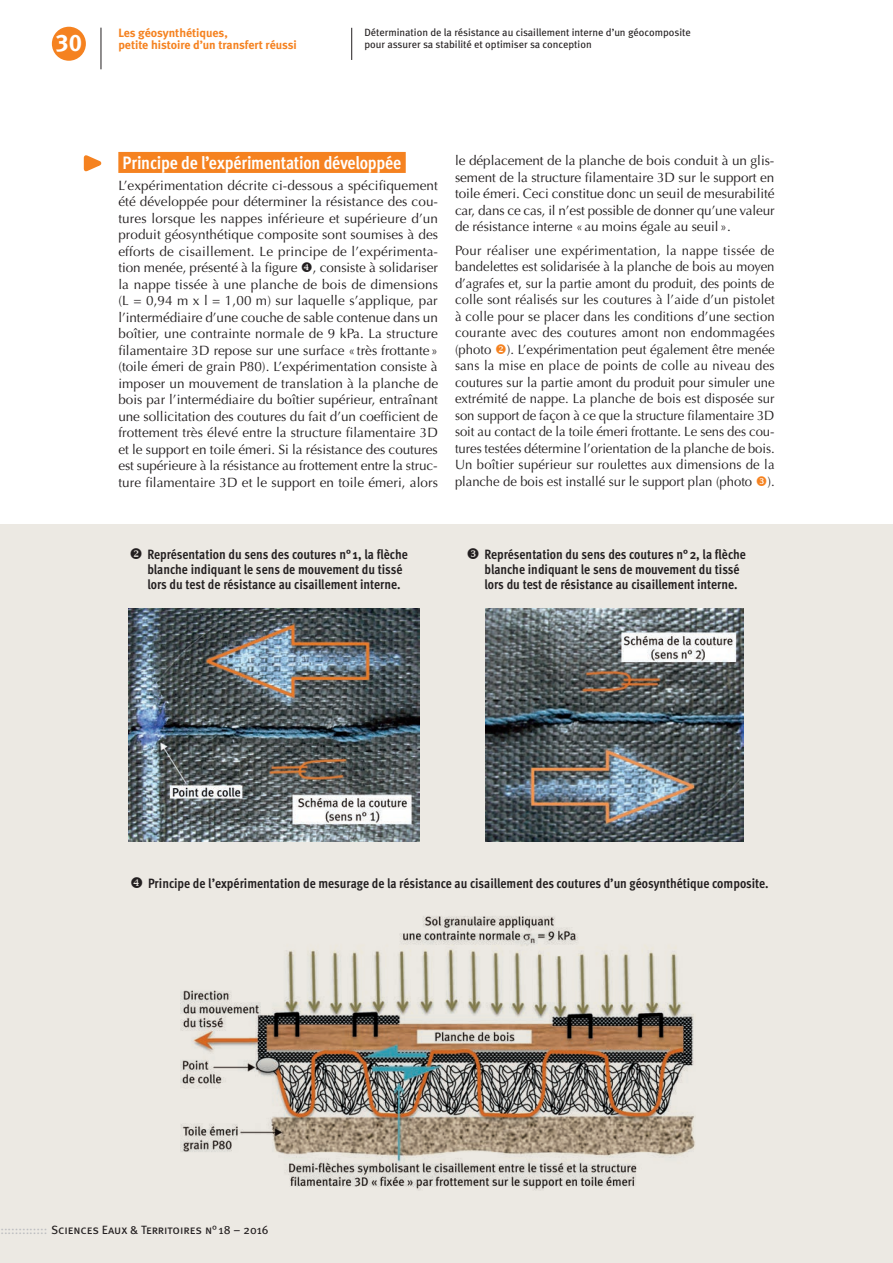
<style>
.page{position:relative;width:893px;height:1263px;background:#fff}
.page>*{position:absolute;margin:0;border:0;box-sizing:border-box;transform-origin:0 0}
.t1{font:24px "Meta Bold Caps Expert";color:#fff}
.t2{font:700 18px "Meta Cond OT";letter-spacing:-.01em;color:#fff}
.t3{font:13.5px/16.5px "Optima";letter-spacing:-.005em;color:#231f20;text-align:justify}
.t4{font:700 13.5px/15px "Meta Cond OT";color:#231f20}
.t5{font:700 12px/12px "Meta";color:#f58220}
.t6{font:12px "Meta Book Caps";color:#231f20}
.t7{font:10.5px/12px "Meta Book LF";color:#231f20}
.s1{color:#f58220}
.s2{color:#bcbdc0}
</style>
<div class="page">
<div style="left:0;top:524px;width:893px;height:739px;background:#ece9e3"></div>
<svg style="left:83px;top:155px;width:19px;height:17px"></svg>
<hr style="left:351px;top:28px;width:1px;height:32px;background:#231f20">
<div style="left:118px;top:152px;width:288px;height:21px;background:#f58220"></div>
<img style="left:129px;top:608px;width:290px;height:234px">
<img style="left:486px;top:608px;width:257px;height:234px">
<img style="left:180px;top:916px;width:515px;height:274px">
<div style="left:52px;top:27px;width:34px;height:34px;background:#f58220;border-radius:50%"></div>
<hr style="left:101px;top:28px;width:1px;height:41px;background:#231f20">
<h1 class="t1" style="left:56px;top:28px;width:27px">30</h1>
<p class="t5" style="left:118px;top:26px;width:180px">Les géosynthétiques,<br>petite histoire d’un transfert réussi</p>
<p class="t7" style="left:364px;top:26px;width:328px">Détermination de la résistance au cisaillement interne d’un géocomposite pour assurer sa stabilité et optimiser sa conception</p>
<h2 class="t2" style="left:123px;top:151px;width:280px">Principe de l’expérimentation développée</h2>
<p class="t3" style="left:118px;top:177px;width:321px">L’expérimentation décrite ci-dessous a spécifiquement été développée pour déterminer la résistance des cou&shy;tures lorsque les nappes inférieure et supérieure d’un produit géosynthétique composite sont soumises à des efforts de cisaillement. Le principe de l’expérimenta&shy;tion menée, présenté à la figure , consiste à solidariser la nappe tissée à une planche de bois de dimensions (L = 0,94 m x l = 1,00 m) sur laquelle s’applique, par l’intermédiaire d’une couche de sable contenue dans un boîtier, une contrainte normale de 9 kPa. La structure filamentaire 3D repose sur une surface «très frottante » (toile émeri de grain P80). L’expérimentation consiste à imposer un mouvement de translation à la planche de bois par l’intermédiaire du boîtier supérieur, entraînant une sollicitation des coutures du fait d’un coefficient de frottement très élevé entre la structure filamentaire 3D et le support en toile émeri. Si la résistance des coutures est supérieure à la résistance au frottement entre la struc&shy;ture filamentaire 3D et le support en toile émeri, alors</p>
<p class="t3" style="left:455px;top:152px;width:321px">le déplacement de la planche de bois conduit à un glis&shy;sement de la structure filamentaire 3D sur le support en toile émeri. Ceci constitue donc un seuil de mesurabilité car, dans ce cas, il n’est possible de donner qu’une valeur de résistance interne «au moins égale au seuil».</p>
<p class="t3" style="left:455px;top:242px;width:321px">Pour réaliser une expérimentation, la nappe tissée de bandelettes est solidarisée à la planche de bois au moyen d’agrafes et, sur la partie amont du produit, des points de colle sont réalisés sur les coutures à l’aide d’un pistolet à colle pour se placer dans les conditions d’une section courante avec des coutures amont non endommagées (photo <span class="s1">❖</span>). L’expérimentation peut également être menée sans la mise en place de points de colle au niveau des coutures sur la partie amont du produit pour simuler une extrémité de nappe. La planche de bois est disposée sur son support de façon à ce que la structure filamentaire 3D soit au contact de la toile émeri frottante. Le sens des cou&shy;tures testées détermine l’orientation de la planche de bois.<br>Un boîtier supérieur sur roulettes aux dimensions de la planche de bois est installé sur le support plan (photo ).</p>
<p class="t4" style="left:147px;top:547px;width:262px;text-indent:-18px">❖ Représentation du sens des coutures n° 1, la flèche blanche indiquant le sens de mouvement du tissé lors du test de résistance au cisaillement interne.</p>
<p class="t4" style="left:484px;top:547px;width:263px">Représentation du sens des coutures n° 2, la flèche blanche indiquant le sens de mouvement du tissé lors du test de résistance au cisaillement interne.</p>
<p class="t4" style="left:148px;top:876px;width:622px">Principe de l’expérimentation de mesurage de la résistance au cisaillement des coutures d’un géosynthétique composite.</p>
<p class="t6" style="left:0;top:1223px;width:270px"><span class="s2">:::::::::::::</span> Sciences Eaux &amp; Territoires n° 18 – 2016</p>
</div>
